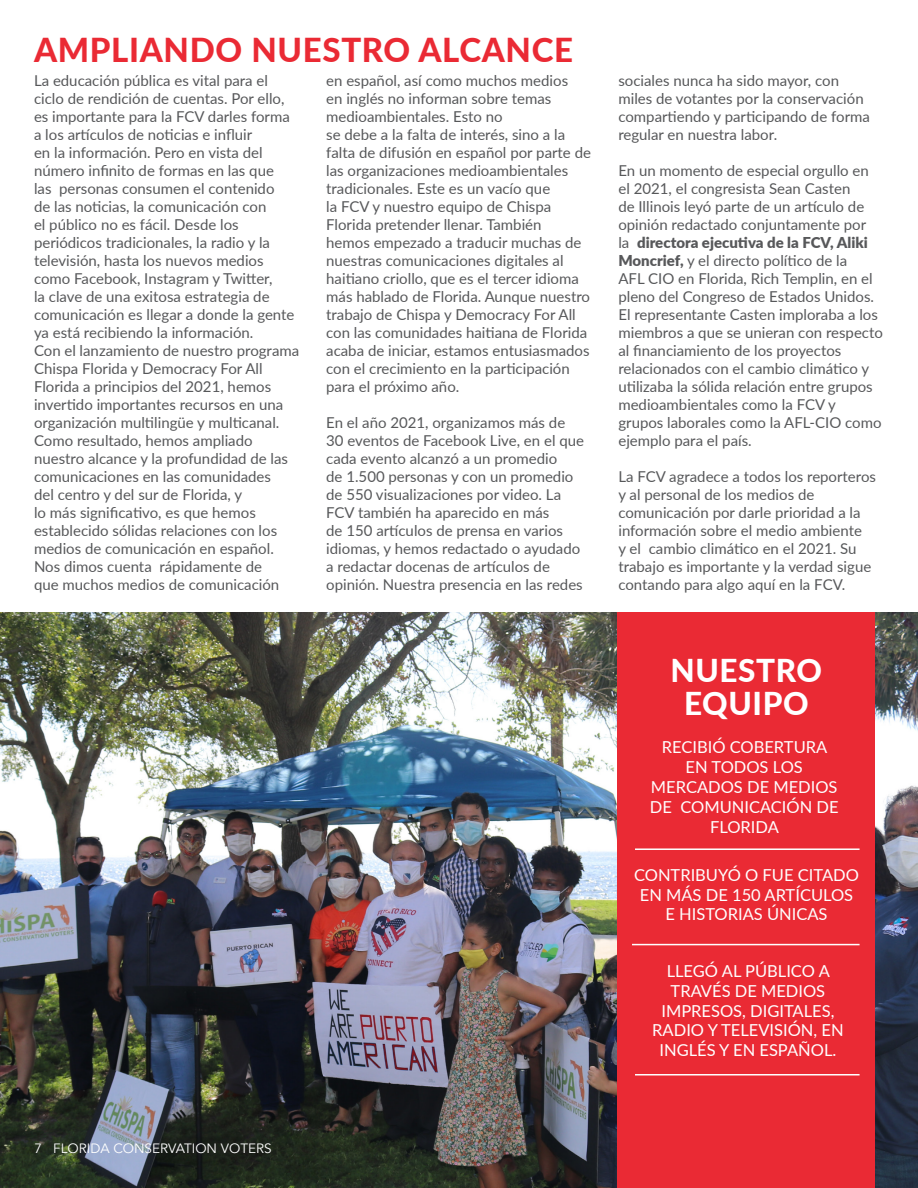
<style>
.page{position:relative;width:918px;height:1188px;background:#fff}
.page>*{position:absolute;margin:0;border:0;box-sizing:border-box;transform-origin:0 0}
.t1{font:800 33px "Lato";letter-spacing:.02em;color:#ea2a34}
.t2{font:800 31.5px "Lato";letter-spacing:.02em;color:#fff}
.t3{font:16.5px/19.8px "Lato";color:#fff;text-align:center}
.t4{font:15px/18px "Lato";color:#57585a}
.t5{font:13.5px "Avenir";color:#fff}
.s1{font-weight:900}
</style>
<div class="page">
<img style="left:0;top:612px;width:918px;height:576px">
<div style="left:618px;top:612px;width:257px;height:576px;background:#ea2a34"></div>
<hr style="left:635px;top:848px;width:225px;height:2px;background:#fff">
<hr style="left:632px;top:944px;width:228px;height:1px;background:#fff">
<hr style="left:635px;top:1074px;width:225px;height:2px;background:#fff">
<p class="t1" style="left:34px;top:25px;width:541px">AMPLIANDO NUESTRO ALCANCE</p>
<p class="t4" style="left:326px;top:71px;width:243px">en español, así como muchos medios en inglés no informan sobre temas medioambientales. Esto no</p>
<p class="t4" style="left:326px;top:125px;width:266px">se debe a la falta de interés, sino a la falta de difusión en español por parte de las organizaciones medioambientales tradicionales. Este es un vacío que<br>la FCV y nuestro equipo de Chispa Florida pretender llenar. También<br>hemos empezado a traducir muchas de nuestras comunicaciones digitales al haitiano criollo, que es el tercer idioma más hablado de Florida. Aunque nuestro trabajo de Chispa y Democracy For All con las comunidades haitiana de Florida acaba de iniciar, estamos entusiasmados con el crecimiento en la participación para el próximo año.</p>
<p class="t4" style="left:326px;top:413px;width:259px">En el año 2021, organizamos más de 30 eventos de Facebook Live, en el que cada evento alcanzó a un promedio<br>de 1.500 personas y con un promedio de 550 visualizaciones por video. La FCV también ha aparecido en más<br>de 150 artículos de prensa en varios idiomas, y hemos redactado o ayudado a redactar docenas de artículos de opinión. Nuestra presencia en las redes</p>
<p class="t4" style="left:34px;top:71px;width:262px">La educación pública es vital para el ciclo de rendición de cuentas. Por ello, es importante para la FCV darles forma a los artículos de noticias e influir<br>en la información. Pero en vista del número infinito de formas en las que las personas consumen el contenido de las noticias, la comunicación con<br>el público no es fácil. Desde los periódicos tradicionales, la radio y la televisión, hasta los nuevos medios como Facebook, Instagram y Twitter,<br>la clave de una exitosa estrategia de comunicación es llegar a donde la gente ya está recibiendo la información.</p>
<p class="t4" style="left:34px;top:341px;width:267px">Con el lanzamiento de nuestro programa Chispa Florida y Democracy For All Florida a principios del 2021, hemos invertido importantes recursos en una organización multilingüe y multicanal.<br>Como resultado, hemos ampliado nuestro alcance y la profundidad de las comunicaciones en las comunidades<br>del centro y del sur de Florida, y<br>lo más significativo, es que hemos establecido sólidas relaciones con los medios de comunicación en español.<br>Nos dimos cuenta rápidamente de<br>que muchos medios de comunicación</p>
<p class="t4" style="left:618px;top:71px;width:253px">sociales nunca ha sido mayor, con miles de votantes por la conservación compartiendo y participando de forma regular en nuestra labor.</p>
<p class="t4" style="left:618px;top:161px;width:266px">En un momento de especial orgullo en el 2021, el congresista Sean Casten<br>de Illinois leyó parte de un artículo de opinión redactado conjuntamente por<br>la <span class="s1">directora ejecutiva de la FCV, Aliki Moncrief,</span> y el directo político de la<br>AFL CIO en Florida, Rich Templin, en el pleno del Congreso de Estados Unidos.<br>El representante Casten imploraba a los miembros a que se unieran con respecto al financiamiento de los proyectos relacionados con el cambio climático y utilizaba la sólida relación entre grupos medioambientales como la FCV y grupos laborales como la AFL-CIO como ejemplo para el país.</p>
<p class="t4" style="left:618px;top:467px;width:259px">La FCV agradece a todos los reporteros y al personal de los medios de comunicación por darle prioridad a la información sobre el medio ambiente<br>y el cambio climático en el 2021. Su trabajo es importante y la verdad sigue contando para algo aquí en la FCV.</p>
<p class="t2" style="left:670px;top:647px;width:153px">NUESTRO</p>
<p class="t2" style="left:684px;top:680px;width:126px">EQUIPO</p>
<p class="t3" style="left:650px;top:737px;width:190px">RECIBIÓ COBERTURA<br>EN TODOS LOS<br>MERCADOS DE MEDIOS<br>DE COMUNICACIÓN DE<br>FLORIDA</p>
<p class="t3" style="left:634px;top:864px;width:226px">CONTRIBUYÓ O FUE CITADO<br>EN MÁS DE 150 ARTÍCULOS<br>E HISTORIAS ÚNICAS</p>
<p class="t3" style="left:652px;top:960px;width:193px">LLEGÓ AL PÚBLICO A<br>TRAVÉS DE MEDIOS<br>IMPRESOS, DIGITALES,<br>RADIO Y TELEVISIÓN, EN<br>INGLÉS Y EN ESPAÑOL.</p>
<p class="t5" style="left:34px;top:1140px;width:239px">7 FLORIDA CONSERVATION VOTERS</p>
</div>
